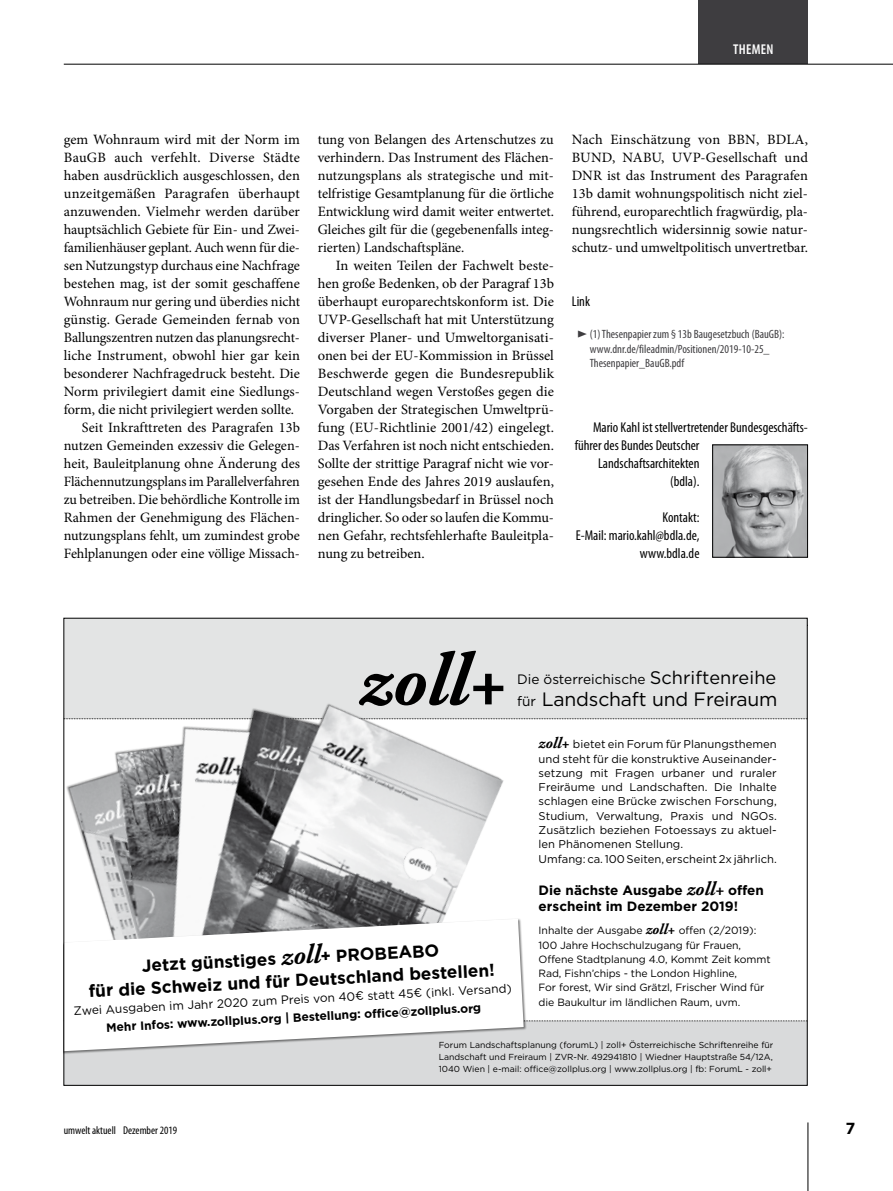
<style>
.page{position:relative;width:893px;height:1191px;background:#fff}
.page>*{position:absolute;margin:0;border:0;box-sizing:border-box;transform-origin:0 0}
.t1{font:italic 700 75px "Adobe Garamond Pro";color:#000}
.t2{font:19.35px "Gotham";letter-spacing:-.01em;color:#000}
.t3{font:700 17.25px/22.5px "Gotham";color:#000;text-align:center}
.t4{font:700 17.25px "Myriad Pro";color:#000}
.t5{font:14.25px/18px "Minion Pro";color:#000;text-align:justify}
.t6{font:condensed 14.25px/18px "Myriad Pro";color:#000;text-align:right}
.t7{font:14.25px "Minion Pro";letter-spacing:.02em;color:#000}
.t8{font:600 condensed 14.25px "Myriad Pro";letter-spacing:.02em;color:#fff}
.t9{font:13.65px "Gotham";color:#000}
.t10{font:700 13.5px/16.5px "Gotham";color:#000}
.t11{font:condensed 12px/14.2px "Myriad Pro";color:#3e3d40}
.t12{font:12px "Gotham";color:#000}
.t13{font:700 12px "Gotham";color:#000}
.t14{font:11.25px/14.2px "Gotham";color:#000}
.t15{font:condensed 11.25px "Myriad Pro";color:#000}
.t16{font:10.5px/14.2px "Gotham";letter-spacing:-.01em;color:#000}
.t17{font:8.7px/12px "Gotham";color:#000;text-align:justify}
.s1{font-size:18.15px}
.s2{font-size:13.65px}
.s3{font-family:"Adobe Garamond Pro";font-weight:700;font-style:italic;font-size:15.75px}
.s4{font-family:"Adobe Garamond Pro";font-style:italic;font-size:19.5px}
.s5{font-family:"Adobe Garamond Pro";font-style:italic;font-size:18px}
.s6{font-family:"Adobe Garamond Pro";font-style:italic;font-size:27px}
.s7{font-size:16.5px}
.s8{font-family:"Adobe Garamond Pro";font-weight:700;font-style:italic;font-size:15px}
</style>
<div class="page">
<hr style="left:807px;top:1122px;width:1px;height:69px;background:#000">
<div style="left:699px;top:0;width:109px;height:64px;background:#3e3d40"></div>
<hr style="left:64px;top:64px;width:829px;height:1px;background:#000">
<img style="left:714px;top:446px;width:92px;height:109px">
<div style="left:712px;top:444px;width:96px;height:113px;border:1px solid #000"></div>
<div style="left:64px;top:618px;width:743px;height:101px;background:#e3e4e4"></div>
<svg style="left:564px;top:718px;width:242px;height:1px"></svg>
<img style="left:65px;top:704px;width:499px;height:214px">
<img style="left:398px;top:842px;width:45px;height:45px">
<div style="left:64px;top:1020px;width:743px;height:65px;background:#d9dadb"></div>
<svg style="left:534px;top:1020px;width:271px;height:1px"></svg>
<div style="left:64px;top:918px;width:469px;height:144px;background:#000;opacity:.5"></div>
<svg style="left:65px;top:918px;width:459px;height:133px"></svg>
<p class="t8" style="left:733px;top:40px;width:42px">THEMEN</p>
<p class="t5" style="left:64px;top:131px;width:238px">gem Wohnraum wird mit der Norm im</p>
<p class="t5" style="left:64px;top:149px;width:238px">BauGB auch verfehlt. Diverse Städte</p>
<p class="t5" style="left:64px;top:167px;width:238px">haben ausdrücklich ausgeschlossen, den</p>
<p class="t7" style="left:64px;top:184px;width:238px">unzeitgemäßen Paragrafen überhaupt</p>
<p class="t5" style="left:64px;top:203px;width:238px">anzuwenden. Vielmehr werden darüber</p>
<p class="t5" style="left:64px;top:221px;width:238px">hauptsächlich Gebiete für Ein- und Zwei-</p>
<p class="t5" style="left:64px;top:239px;width:238px">familienhäuser geplant. Auch wenn für die-</p>
<p class="t5" style="left:64px;top:257px;width:238px">sen Nutzungstyp durchaus eine Nachfrage</p>
<p class="t5" style="left:64px;top:275px;width:238px">bestehen mag, ist der somit geschaffene</p>
<p class="t5" style="left:64px;top:293px;width:238px">Wohnraum nur gering und überdies nicht</p>
<p class="t5" style="left:64px;top:311px;width:238px">günstig. Gerade Gemeinden fernab von</p>
<p class="t5" style="left:64px;top:329px;width:238px">Ballungszentren nutzen das planungsrecht-</p>
<p class="t5" style="left:64px;top:347px;width:238px">liche Instrument, obwohl hier gar kein</p>
<p class="t5" style="left:64px;top:365px;width:238px">besonderer Nachfragedruck besteht. Die</p>
<p class="t5" style="left:64px;top:383px;width:238px">Norm privilegiert damit eine Siedlungs-</p>
<p class="t5" style="left:64px;top:401px;width:232px">form, die nicht privilegiert werden sollte.</p>
<p class="t5" style="left:82px;top:419px;width:220px">Seit Inkrafttreten des Paragrafen 13b</p>
<p class="t5" style="left:64px;top:437px;width:238px">nutzen Gemeinden exzessiv die Gelegen-</p>
<p class="t5" style="left:64px;top:455px;width:238px">heit, Bauleitplanung ohne Änderung des</p>
<p class="t5" style="left:64px;top:473px;width:238px">Flächennutzungsplans im Parallelverfahren</p>
<p class="t5" style="left:64px;top:491px;width:238px">zu betreiben. Die behördliche Kontrolle im</p>
<p class="t5" style="left:64px;top:509px;width:238px">Rahmen der Genehmigung des Flächen-</p>
<p class="t5" style="left:64px;top:527px;width:238px">nutzungsplans fehlt, um zumindest grobe</p>
<p class="t5" style="left:64px;top:545px;width:238px">Fehlplanungen oder eine völlige Missach-</p>
<p class="t5" style="left:318px;top:131px;width:238px">tung von Belangen des Artenschutzes zu verhindern. Das Instrument des Flächen&shy;nutzungsplans als strategische und mit&shy;telfristige Gesamtplanung für die örtliche Entwicklung wird damit weiter entwertet.<br>Gleiches gilt für die (gegebenenfalls integ&shy;rierten) Landschaftspläne.</p>
<p class="t5" style="left:318px;top:257px;width:238px;text-indent:18px">In weiten Teilen der Fachwelt beste&shy;hen große Bedenken, ob der Paragraf 13b überhaupt europarechtskonform ist. Die UVP-Gesellschaft hat mit Unterstützung diverser Planer- und Umweltorganisati&shy;onen bei der EU-Kommission in Brüssel Beschwerde gegen die Bundesrepublik Deutschland wegen Verstoßes gegen die Vorgaben der Strategischen Umweltprü&shy;fung (EU-Richtlinie 2001/42) eingelegt.<br>Das Verfahren ist noch nicht entschieden.<br>Sollte der strittige Paragraf nicht wie vor&shy;gesehen Ende des Jahres 2019 auslaufen, ist der Handlungsbedarf in Brüssel noch dringlicher. So oder so laufen die Kommu&shy;nen Gefahr, rechtsfehlerhafte Bauleitpla&shy;nung zu betreiben.</p>
<p class="t5" style="left:572px;top:131px;width:238px">Nach Einschätzung von BBN, BDLA, BUND, NABU, UVP-Gesellschaft und DNR ist das Instrument des Paragrafen 13b damit wohnungspolitisch nicht ziel&shy;führend, europarechtlich fragwürdig, pla&shy;nungsrechtlich widersinnig sowie natur&shy;schutz- und umweltpolitisch unvertretbar.</p>
<p class="t6" style="left:572px;top:292px;width:20px">Link</p>
<p class="t11" style="left:590px;top:327px;width:196px">(1) Thesenpapier zum § 13b Baugesetzbuch (BauGB): www.dnr.de/fileadmin/Positionen/2019-10-25_<br>Thesenpapier_BauGB.pdf</p>
<p class="t6" style="left:593px;top:418px;width:216px">Mario Kahl ist stellvertretender Bundesgeschäfts-</p>
<p class="t6" style="left:575px;top:436px;width:126px">führer des Bundes Deutscher</p>
<p class="t6" style="left:598px;top:454px;width:103px">Landschaftsarchitekten</p>
<p class="t6" style="left:670px;top:472px;width:31px">(bdla).</p>
<p class="t6" style="left:576px;top:508px;width:125px">Kontakt:<br>E-Mail: mario.kahl@bdla.de, www.bdla.de</p>
<h1 class="t1" style="left:359px;top:637px;width:150px">zoll+</h1>
<p class="t9" style="left:517px;top:670px;width:261px">Die österreichische <span class="s1">Schriftenreihe</span></p>
<h2 class="t2" style="left:517px;top:686px;width:262px"><span class="s2">für</span> Landschaft und Freiraum</h2>
<p class="t14" style="left:539px;top:737px;width:240px"><span class="s3">zoll+</span> bietet ein Forum für Planungsthemen und steht für die konstruktive Auseinander&shy;setzung mit Fragen urbaner und ruraler Freiräume und Landschaften. Die Inhalte schlagen eine Brücke zwischen Forschung, Studium, Verwaltung, Praxis und NGOs.<br>Zusätzlich beziehen Fotoessays zu aktuel&shy;len Phänomenen Stellung.<br>Umfang: ca. 100 Seiten, erscheint 2x jährlich.</p>
<p class="t10" style="left:539px;top:881px;width:227px">Die nächste Ausgabe <span class="s4">zoll</span><span class="s5">+</span> offen erscheint im Dezember 2019!</p>
<p class="t3" style="left:87px;top:957px;width:408px;rotate:-3deg">Jetzt günstiges <span class="s6">zoll</span><span class="s7">+</span> PROBEABO<br>für die Schweiz und für Deutschland bestellen!</p>
<p class="t12" style="left:73px;top:1003px;width:440px;rotate:-3deg">Zwei Ausgaben im Jahr 2020 zum Preis von 40€ statt 45€ (inkl. Versand)</p>
<p class="t13" style="left:106px;top:1019px;width:377px;rotate:-3deg">Mehr Infos: www.zollplus.org | Bestellung: offi ce@zollplus.org</p>
<p class="t16" style="left:539px;top:923px;width:233px">Inhalte der Ausgabe <span class="s8">zoll+</span> offen (2/2019):<br>100 Jahre Hochschulzugang für Frauen, Offene Stadtplanung 4.0, Kommt Zeit kommt Rad, Fishn’chips - the London Highline,<br>For forest, Wir sind Grätzl, Frischer Wind für die Baukultur im ländlichen Raum, uvm.</p>
<p class="t17" style="left:439px;top:1038px;width:336px">Forum Landschaftsplanung (forumL) | zoll+ Österreichische Schriftenreihe für Landschaft und Freiraum | ZVR-Nr. 492941810 | Wiedner Hauptstraße 54/12A, 1040 Wien | e-mail: office@zollplus.org | www.zollplus.org | fb: ForumL - zoll+</p>
<p class="t15" style="left:64px;top:1123px;width:115px">umwelt aktuell Dezember 2019</p>
<p class="t4" style="left:846px;top:1117px;width:11px">7</p>
</div>
